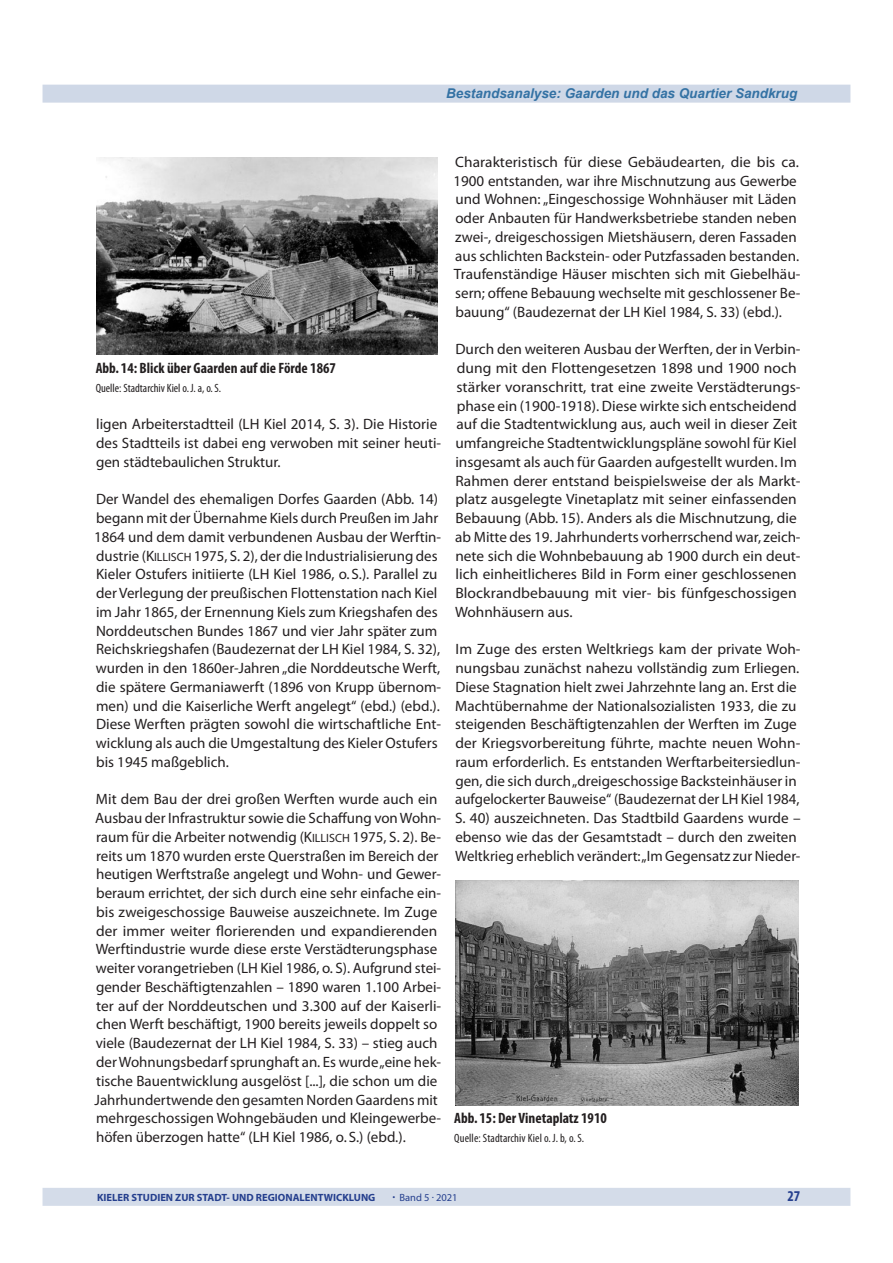
<style>
.page{position:relative;width:893px;height:1263px;background:#fff}
.page>*{position:absolute;margin:0;border:0;box-sizing:border-box;transform-origin:0 0}
.Brottext{font:15px/18.8px "Myriad Pro";color:#231f20}
.Brottext_102{font:15px/18.8px "Myriad Pro";color:#231f20}
.Abbildungsunterschri{font:700 condensed 15px "Myriad Pro";color:#231f20}
.t1{font:700 condensed 15px "Myriad Pro";color:#253f8e}
.t2{font:italic 700 13.5px "Arial";color:#3472a4}
.Quellen_Abbildung{font:condensed 12px "Myriad Pro";letter-spacing:.005em;color:#231f20}
.t3{font:700 10.5px "Myriad Pro";color:#253f8e}
.t4{font:10.5px "Myriad Pro";color:#253f8e}
.s1{font-family:"Myriad Pro Regular SC800"}
.s2{font-family:"Myriad Pro Regular SC800";font-size:12px}
</style>
<div class="page">
<img style="left:96px;top:157px;width:342px;height:197px">
<img style="left:456px;top:880px;width:342px;height:225px">
<div style="left:43px;top:85px;width:807px;height:18px;background:#cfd8e7"></div>
<div style="left:43px;top:1188px;width:807px;height:18px;background:#d4dce9"></div>
<p class="t2" style="left:446px;top:84px;width:353px">Bestandsanalyse: Gaarden und das Quartier Sandkrug</p>
<p class="Abbildungsunterschri" style="left:96px;top:359px;width:242px">Abb. 14: Blick über Gaarden auf die Förde 1867</p>
<p class="Quellen_Abbildung" style="left:96px;top:381px;width:127px">Quelle: Stadtarchiv Kiel o.J. a, o.S.</p>
<p class="Brottext" style="left:96px;top:415px;width:347px">ligen Arbeiterstadtteil (LH Kiel 2014, S. 3). Die Historie des Stadtteils ist dabei eng verwoben mit seiner heuti&shy;gen städtebaulichen Struktur.</p>
<p class="Brottext" style="left:94px;top:490px;width:349px">Der Wandel des ehemaligen Dorfes Gaarden (Abb. 14) begann mit der Übernahme Kiels durch Preußen im Jahr 1864 und dem damit verbundenen Ausbau der Werftin&shy;dustrie (<span class="s1">K</span><span class="s2">ILLISCH</span> 1975, S. 2), der die Industrialisierung des Kieler Ostufers initiierte (LH Kiel 1986, o. S.). Parallel zu der Verlegung der preußischen Flottenstation nach Kiel im Jahr 1865, der Ernennung Kiels zum Kriegshafen des Norddeutschen Bundes 1867 und vier Jahr später zum Reichskriegshafen (Baudezernat der LH Kiel 1984, S. 32), wurden in den 1860er-Jahren „die Norddeutsche Werft, die spätere Germaniawerft (1896 von Krupp übernom&shy;men) und die Kaiserliche Werft angelegt“ (ebd.) (ebd.).<br>Diese Werften prägten sowohl die wirtschaftliche Ent&shy;wicklung als auch die Umgestaltung des Kieler Ostufers bis 1945 maßgeblich.</p>
<p class="Brottext" style="left:95px;top:790px;width:348px">Mit dem Bau der drei großen Werften wurde auch ein Ausbau der Infrastruktur sowie die Schaffung von Wohn&shy;raum für die Arbeiter notwendig (<span class="s1">K</span><span class="s2">ILLISCH</span> 1975, S. 2). Be&shy;reits um 1870 wurden erste Querstraßen im Bereich der heutigen Werftstraße angelegt und Wohn- und Gewer&shy;beraum errichtet, der sich durch eine sehr einfache ein&shy;bis zweigeschossige Bauweise auszeichnete. Im Zuge der immer weiter florierenden und expandierenden Werftindustrie wurde diese erste Verstädterungsphase weiter vorangetrieben (LH Kiel 1986, o. S). Aufgrund stei&shy;gender Beschäftigtenzahlen – 1890 waren 1.100 Arbei&shy;ter auf der Norddeutschen und 3.300 auf der Kaiserli&shy;chen Werft beschäftigt, 1900 bereits jeweils doppelt so viele (Baudezernat der LH Kiel 1984, S. 33) – stieg auch der Wohnungsbedarf sprunghaft an. Es wurde „eine hek&shy;tische Bauentwicklung ausgelöst [...], die schon um die Jahrhundertwende den gesamten Norden Gaardens mit mehrgeschossigen Wohngebäuden und Kleingewerbe&shy;höfen überzogen hatte“ (LH Kiel 1986, o. S.) (ebd.).</p>
<p class="Brottext" style="left:453px;top:152px;width:349px">Charakteristisch für diese Gebäudearten, die bis ca.<br>1900 entstanden, war ihre Mischnutzung aus Gewerbe und Wohnen: „Eingeschossige Wohnhäuser mit Läden oder Anbauten für Handwerksbetriebe standen neben zwei-, dreigeschossigen Mietshäusern, deren Fassaden aus schlichten Backstein- oder Putzfassaden bestanden.<br>Traufenständige Häuser mischten sich mit Giebelhäu&shy;sern; offene Bebauung wechselte mit geschlossener Be&shy;bauung“ (Baudezernat der LH Kiel 1984, S. 33) (ebd.).</p>
<p class="Brottext_102" style="left:455px;top:340px;width:347px">Durch den weiteren Ausbau der Werften, der in Verbin&shy;dung mit den Flottengesetzen 1898 und 1900 noch stärker voranschritt, trat eine zweite Verstädterungs&shy;phase ein (1900-1918). Diese wirkte sich entscheidend auf die Stadtentwicklung aus, auch weil in dieser Zeit umfangreiche Stadtentwicklungspläne sowohl für Kiel insgesamt als auch für Gaarden aufgestellt wurden. Im Rahmen derer entstand beispielsweise der als Markt&shy;platz ausgelegte Vinetaplatz mit seiner einfassenden Bebauung (Abb.15). Anders als die Mischnutzung, die ab Mitte des 19. Jahrhunderts vorherrschend war, zeich&shy;nete sich die Wohnbebauung ab 1900 durch ein deut&shy;lich einheitlicheres Bild in Form einer geschlossenen Blockrandbebauung mit vier- bis fünfgeschossigen Wohnhäusern aus.</p>
<p class="Brottext" style="left:455px;top:640px;width:347px">Im Zuge des ersten Weltkriegs kam der private Woh&shy;nungsbau zunächst nahezu vollständig zum Erliegen.<br>Diese Stagnation hielt zwei Jahrzehnte lang an. Erst die Machtübernahme der Nationalsozialisten 1933, die zu steigenden Beschäftigtenzahlen der Werften im Zuge der Kriegsvorbereitung führte, machte neuen Wohn&shy;raum erforderlich. Es entstanden Werftarbeitersiedlun&shy;gen, die sich durch „dreigeschossige Backsteinhäuser in aufgelockerter Bauweise“ (Baudezernat der LH Kiel 1984, S. 40) auszeichneten. Das Stadtbild Gaardens wurde – ebenso wie das der Gesamtstadt – durch den zweiten Weltkrieg erheblich verändert: „Im Gegensatz zur Nieder-</p>
<p class="Abbildungsunterschri" style="left:454px;top:1109px;width:154px">Abb. 15: Der Vinetaplatz 1910</p>
<p class="Quellen_Abbildung" style="left:454px;top:1131px;width:131px">Quelle: Stadtarchiv Kiel o. J. b, o.S.</p>
<p class="t1" style="left:98px;top:1186px;width:14px">27</p>
<p class="t3" style="left:97px;top:1190px;width:280px">KIELER STUDIEN ZUR STADT- UND REGIONALENTWICKLUNG</p>
<p class="t4" style="left:392px;top:1190px;width:66px"><sup>.</sup> Band 5 . 2021</p>
</div>
